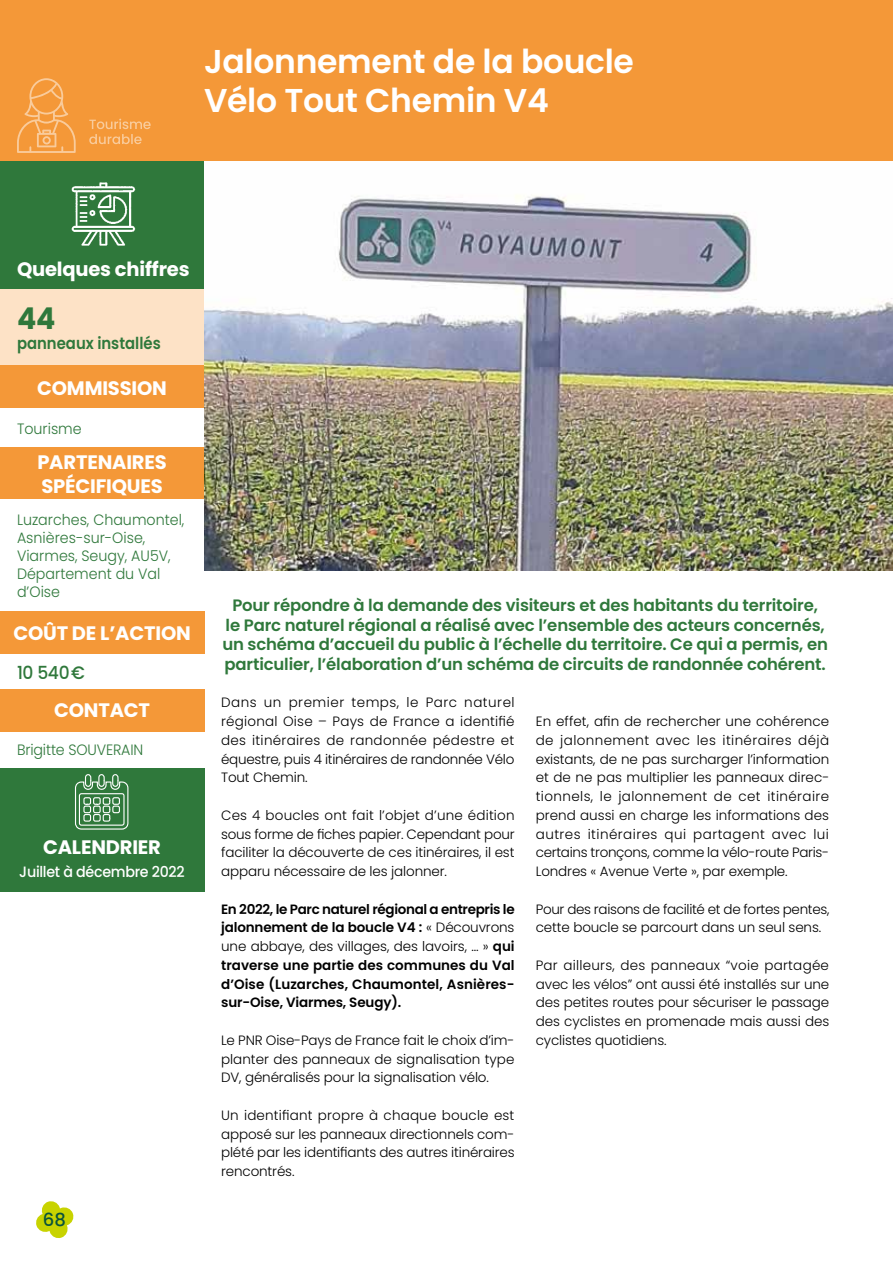
<style>
.page{position:relative;width:893px;height:1263px;background:#fff}
.page>*{position:absolute;margin:0;border:0;box-sizing:border-box;transform-origin:0 0}
.t1{font:600 33px/39.6px "Poppins";letter-spacing:-.01em;color:#fff}
.t2{font:700 30px "Poppins";color:#2f783b;scale:.95 1}
.t3{font:700 19.5px/23.4px "Poppins";letter-spacing:-.01em;color:#fff}
.t4{font:500 18px "Poppins";color:#2f783b;scale:.95 1}
.t5{font:500 18px "Poppins";color:#09523c}
.t6{font:600 16.5px/19.5px "Poppins";letter-spacing:-.01em;color:#2f783b;text-align:center}
.t7{font:600 16.5px "Poppins";letter-spacing:-.01em;color:#2f783b;scale:.9 1}
.t8{font:300 15px/18px "Poppins";color:#2f783b;scale:.95 1}
.t9{font:500 15px "Poppins";letter-spacing:-.02em;color:#fff;scale:.95 1}
.t10{font:300 13.5px/18.8px "Poppins";letter-spacing:-.01em;color:#000;text-align:justify}
.t11{font:600 13.5px/18.8px "Poppins";letter-spacing:.005em;color:#000;text-align:justify}
.s1{font-weight:300}
</style>
<div class="page">
<div style="left:0;top:0;width:893px;height:162px;background:#f49838"></div>
<svg style="left:17px;top:78px;width:59px;height:75px"></svg>
<svg style="left:89px;top:119px;width:62px;height:25px"></svg>
<div style="left:0;top:448px;width:204px;height:51px;background:#f49838"></div>
<div style="left:0;top:289px;width:204px;height:77px;background:#fde2c6"></div>
<div style="left:0;top:689px;width:204px;height:43px;background:#f49838"></div>
<div style="left:0;top:611px;width:204px;height:42px;background:#f49838"></div>
<div style="left:0;top:162px;width:204px;height:127px;background:#2f783b"></div>
<div style="left:0;top:366px;width:204px;height:42px;background:#f49838"></div>
<img style="left:71px;top:182px;width:65px;height:64px">
<div style="left:0;top:768px;width:204px;height:123px;background:#2f783b"></div>
<svg style="left:75px;top:774px;width:54px;height:56px"></svg>
<img style="left:204px;top:195px;width:689px;height:375px">
<hr style="left:892px;top:508px;width:1px;height:51px;background:#f49838">
<hr style="left:892px;top:289px;width:1px;height:135px;background:#fde2c6">
<hr style="left:892px;top:424px;width:1px;height:43px;background:#f49838">
<hr style="left:892px;top:768px;width:1px;height:42px;background:#f49838">
<hr style="left:892px;top:689px;width:1px;height:43px;background:#f49838">
<hr style="left:892px;top:162px;width:1px;height:127px;background:#2f783b">
<svg style="left:36px;top:1201px;width:38px;height:37px"></svg>
<h1 class="t1" style="left:204px;top:41px;width:431px">Jalonnement de la boucle<br>Vélo Tout Chemin V4</h1>
<h3 class="t3" style="left:17px;top:257px;width:174px">Quelques chiffres</h3>
<h2 class="t2" style="left:17px;top:301px;width:42px">44</h2>
<p class="t7" style="left:17px;top:333px;width:161px">panneaux installés</p>
<h3 class="t3" style="left:37px;top:376px;width:131px">COMMISSION</h3>
<p class="t8" style="left:17px;top:420px;width:70px">Tourisme</p>
<h3 class="t3" style="left:37px;top:451px;width:131px">PARTENAIRES<br>SPÉCIFIQUES</h3>
<p class="t8" style="left:17px;top:511px;width:178px">Luzarches, Chaumontel,<br>Asnières-sur-Oise,<br>Viarmes, Seugy, AU5V,<br>Département du Val d’Oise</p>
<h3 class="t3" style="left:13px;top:622px;width:179px">COÛT DE L’ACTION</h3>
<h3 class="t4" style="left:17px;top:662px;width:73px">10 540€</h3>
<h3 class="t3" style="left:54px;top:699px;width:97px">CONTACT</h3>
<p class="t8" style="left:17px;top:741px;width:135px">Brigitte SOUVERAIN</p>
<h3 class="t3" style="left:43px;top:835px;width:119px">CALENDRIER</h3>
<p class="t9" style="left:19px;top:863px;width:176px">Juillet à décembre 2022</p>
<h3 class="t5" style="left:43px;top:1209px;width:25px">68</h3>
<p class="t6" style="left:222px;top:595px;width:607px">Pour répondre à la demande des visiteurs et des habitants du territoire,<br>le Parc naturel régional a réalisé avec l’ensemble des acteurs concernés, un schéma d’accueil du public à l’échelle du territoire. Ce qui a permis, en particulier, l’élaboration d’un schéma de circuits de randonnée cohérent.</p>
<p class="t10" style="left:221px;top:693px;width:295px">Dans un premier temps, le Parc naturel régional Oise – Pays de France a identifié des itinéraires de randonnée pédestre et équestre, puis 4 itinéraires de randonnée Vélo Tout Chemin.</p>
<p class="t10" style="left:221px;top:806px;width:295px">Ces 4 boucles ont fait l’objet d’une édition sous forme de fiches papier. Cependant pour faciliter la découverte de ces itinéraires, il est apparu nécessaire de les jalonner.</p>
<p class="t11" style="left:221px;top:899px;width:295px">En 2022, le Parc naturel régional a entrepris le jalonnement de la boucle V4 : <span class="s1">« Découvrons une abbaye, des villages, des lavoirs, … »</span> qui traverse une partie des communes du Val d’Oise (Luzarches, Chaumontel, Asnières&shy;sur-Oise, Viarmes, Seugy).</p>
<p class="t10" style="left:221px;top:1031px;width:295px">Le PNR Oise-Pays de France fait le choix d’im&shy;planter des panneaux de signalisation type DV, généralisés pour la signalisation vélo.</p>
<p class="t10" style="left:221px;top:1106px;width:295px">Un identifiant propre à chaque boucle est apposé sur les panneaux directionnels com&shy;plété par les identifiants des autres itinéraires rencontrés.</p>
<p class="t10" style="left:536px;top:712px;width:295px">En effet, afin de rechercher une cohérence de jalonnement avec les itinéraires déjà existants, de ne pas surcharger l’information et de ne pas multiplier les panneaux direc&shy;tionnels, le jalonnement de cet itinéraire prend aussi en charge les informations des autres itinéraires qui partagent avec lui certains tronçons, comme la vélo-route Paris-Londres « Avenue Verte », par exemple.</p>
<p class="t10" style="left:536px;top:900px;width:295px">Pour des raisons de facilité et de fortes pentes, cette boucle se parcourt dans un seul sens.</p>
<p class="t10" style="left:536px;top:956px;width:295px">Par ailleurs, des panneaux “voie partagée avec les vélos” ont aussi été installés sur une des petites routes pour sécuriser le passage des cyclistes en promenade mais aussi des cyclistes quotidiens.</p>
</div>
